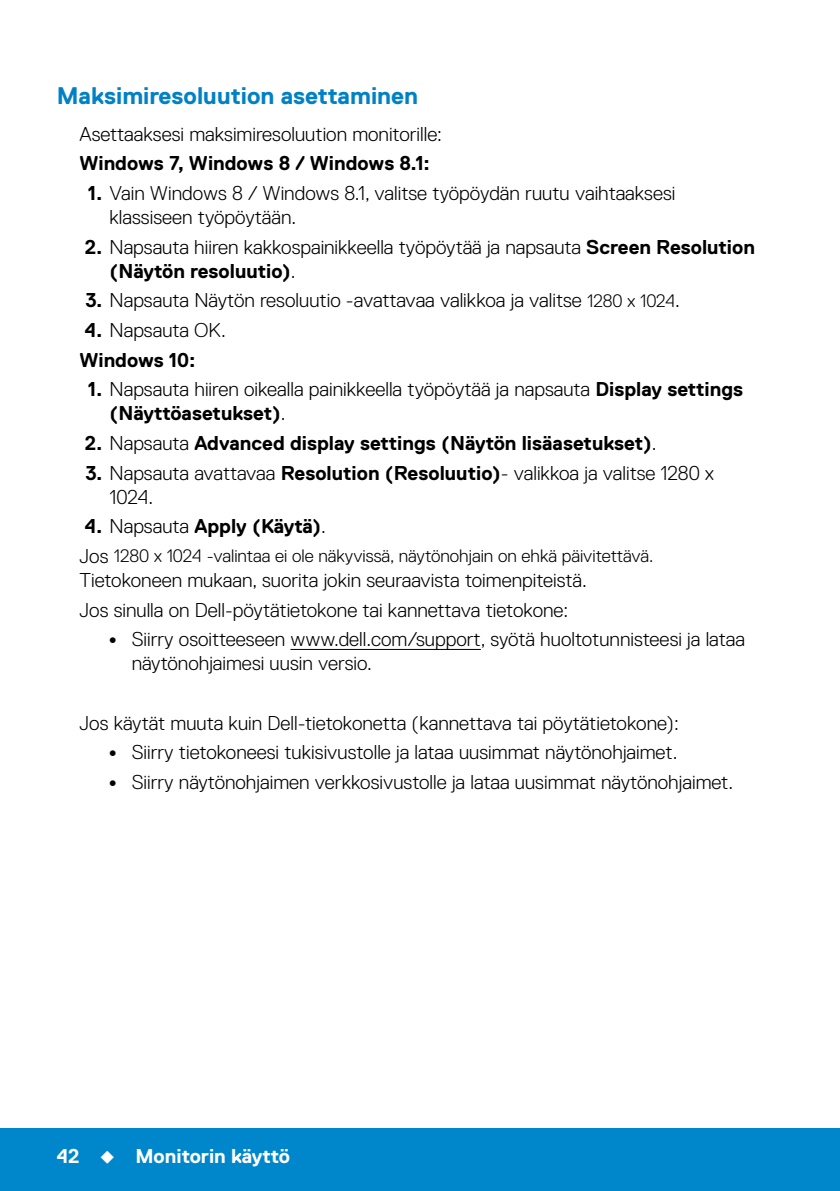
<style>
.page{position:relative;width:840px;height:1191px;background:#fff}
.page>*{position:absolute;margin:0;border:0;box-sizing:border-box;transform-origin:0 0}
.t1{font:700 24px "Dell Replica";color:#0081c6}
.t2{font:300 20px/24px "Dell Replica";color:#000}
.t3{font:700 20px/29.6px "Dell Replica";color:#000}
.t4{font:700 20px "Dell Replica";color:#fff}
.t5{font:300 18px "Dell Replica";color:#000}
.s1{font-weight:700}
.s2{font-size:18px}
.s3{font-weight:300}
.s4{font-size:20px}
.s5{font-family:"Museo Sans For Dell 300";font-weight:400}
</style>
<div class="page">
<div style="left:0;top:1128px;width:839px;height:63px;background:#0087cb"></div>
<hr style="left:290px;top:649px;width:190px;height:1px;background:#000">
<p class="t1" style="left:57px;top:82px;width:362px">Maksimiresoluution asettaminen</p>
<p class="t2" style="left:79px;top:122px;width:364px">Asettaaksesi maksimiresoluution monitorille:</p>
<p class="t3" style="left:79px;top:149px;width:352px">Windows 7, Windows 8 / Windows 8.1:</p>
<p class="t2" style="left:109px;top:181px;width:567px;text-indent:-22px"><span class="s1">1.</span> Vain Windows 8 / Windows 8.1, valitse työpöydän ruutu vaihtaaksesi klassiseen työpöytään.</p>
<p class="t2" style="left:109px;top:235px;width:646px;text-indent:-25px"><span class="s1">2.</span> Napsauta hiiren kakkospainikkeella työpöytää ja napsauta <span class="s1">Screen Resolution (Näytön resoluutio)</span>.</p>
<p class="t2" style="left:85px;top:288px;width:595px"><span class="s1">3.</span> Napsauta Näytön resoluutio -avattavaa valikkoa ja valitse <span class="s2">1280 x 1024</span>.</p>
<p class="t3" style="left:79px;top:315px;width:148px">4. <span class="s3">Napsauta OK.<br></span>Windows 10:</p>
<p class="t2" style="left:109px;top:377px;width:634px;text-indent:-22px"><span class="s1">1.</span> Napsauta hiiren oikealla painikkeella työpöytää ja napsauta <span class="s1">Display settings (Näyttöasetukset)</span>.</p>
<p class="t3" style="left:85px;top:428px;width:573px">2. <span class="s3">Napsauta</span> Advanced display settings (Näytön lisäasetukset)<span class="s3">.</span></p>
<p class="t2" style="left:109px;top:461px;width:606px;text-indent:-24px"><span class="s1">3.</span> Napsauta avattavaa <span class="s1">Resolution (Resoluutio)</span>- valikkoa ja valitse 1280 x<br>1024.</p>
<p class="t3" style="left:85px;top:512px;width:242px">4. <span class="s3">Napsauta</span> Apply (Käytä)<span class="s3">.</span></p>
<p class="t5" style="left:79px;top:546px;width:575px"><span class="s4">Jos</span> 1280 x 1024 -valintaa ei ole näkyvissä, näytönohjain on ehkä päivitettävä.</p>
<p class="t2" style="left:79px;top:565px;width:508px;line-height:29.6px">Tietokoneen mukaan, suorita jokin seuraavista toimenpiteistä.<br>Jos sinulla on Dell-pöytätietokone tai kannettava tietokone:</p>
<p class="t2" style="left:132px;top:627px;width:614px;text-indent:-23px"><span class="s5">•</span> Siirry osoitteeseen www.dell.com/support, syötä huoltotunnisteesi ja lataa näytönohjaimesi uusin versio.</p>
<p class="t2" style="left:79px;top:711px;width:600px">Jos käytät muuta kuin Dell-tietokonetta (kannettava tai pöytätietokone):</p>
<p class="t2" style="left:109px;top:740px;width:569px"><span class="s5">•</span> Siirry tietokoneesi tukisivustolle ja lataa uusimmat näytönohjaimet.</p>
<p class="t2" style="left:109px;top:770px;width:625px"><span class="s5">•</span> Siirry näytönohjaimen verkkosivustolle ja lataa uusimmat näytönohjaimet.</p>
<p class="t4" style="left:57px;top:1144px;width:234px">42 ◆ Monitorin käyttö</p>
</div>
